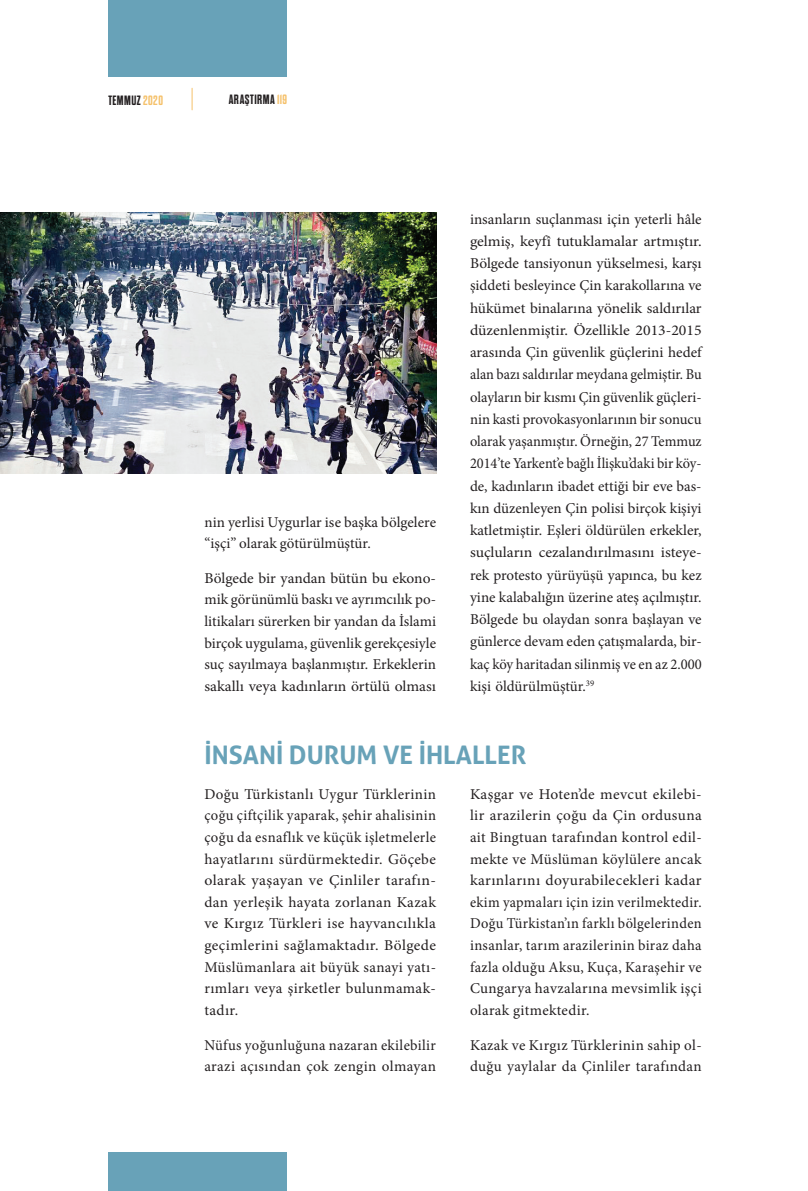
<style>
.page{position:relative;width:808px;height:1191px;background:#fff}
.page>*{position:absolute;margin:0;border:0;box-sizing:border-box;transform-origin:0 0}
.t1{font:700 25.5px "Aller";color:#68a2b8}
.t2{font:15px/21.6px "Minion Pro";letter-spacing:.015em;color:#231f20;text-align:justify}
.t3{font:700 13.5px "Dharma Gothic E";letter-spacing:.035em;color:#231f20}
.s1{color:#f5c16b}
</style>
<div class="page">
<div style="left:108px;top:0;width:179px;height:77px;background:#68a2b8"></div>
<div style="left:108px;top:1152px;width:179px;height:39px;background:#68a2b8"></div>
<svg style="left:192px;top:88px;width:1px;height:22px"></svg>
<img style="left:0;top:213px;width:436px;height:260px">
<p class="t3" style="left:108px;top:93px;width:56px">TEMMUZ <span class="s1">2020</span></p>
<p class="t3" style="left:229px;top:93px;width:60px">ARAŞTIRMA <span class="s1">119</span></p>
<p class="t2" style="left:204px;top:511px;width:233px">nin yerlisi Uygurlar ise başka bölgelere “işçi” olarak götürülmüştür.</p>
<p class="t2" style="left:204px;top:567px;width:233px">Bölgede bir yandan bütün bu ekono&shy;mik görünümlü baskı ve ayrımcılık po&shy;litikaları sürerken bir yandan da İslami birçok uygulama, güvenlik gerekçesiyle suç sayılmaya başlanmıştır. Erkeklerin sakallı veya kadınların örtülü olması</p>
<p class="t2" style="left:470px;top:208px;width:233px;line-height:22.2px">insanların suçlanması için yeterli hâle gelmiş, keyfî tutuklamalar artmıştır.<br>Bölgede tansiyonun yükselmesi, karşı şiddeti besleyince Çin karakollarına ve hükümet binalarına yönelik saldırılar düzenlenmiştir. Özellikle 2013-2015 arasında Çin güvenlik güçlerini hedef alan bazı saldırılar meydana gelmiştir. Bu olayların bir kısmı Çin güvenlik güçleri&shy;nin kasti provokasyonlarının bir sonucu olarak yaşanmıştır. Örneğin, 27 Temmuz 2014’te Yarkent’e bağlı İlişku’daki bir köy&shy;de, kadınların ibadet ettiği bir eve bas&shy;kın düzenleyen Çin polisi birçok kişiyi katletmiştir. Eşleri öldürülen erkekler, suçluların cezalandırılmasını isteye&shy;rek protesto yürüyüşü yapınca, bu kez yine kalabalığın üzerine ateş açılmıştır.<br>Bölgede bu olaydan sonra başlayan ve günlerce devam eden çatışmalarda, bir&shy;kaç köy haritadan silinmiş ve en az 2.000 kişi öldürülmüştür.<sup>39</sup></p>
<h1 class="t1" style="left:204px;top:739px;width:323px">İNSANİ DURUM VE İHLALLER</h1>
<p class="t2" style="left:204px;top:783px;width:233px">Doğu Türkistanlı Uygur Türklerinin çoğu çiftçilik yaparak, şehir ahalisinin çoğu da esnaflık ve küçük işletmelerle hayatlarını sürdürmektedir. Göçebe olarak yaşayan ve Çinliler tarafın&shy;dan yerleşik hayata zorlanan Kazak ve Kırgız Türkleri ise hayvancılıkla geçimlerini sağlamaktadır. Bölgede Müslümanlara ait büyük sanayi yatı&shy;rımları veya şirketler bulunmamak&shy;tadır.</p>
<p class="t2" style="left:204px;top:1034px;width:233px">Nüfus yoğunluğuna nazaran ekilebilir arazi açısından çok zengin olmayan</p>
<p class="t2" style="left:470px;top:783px;width:233px">Kaşgar ve Hoten’de mevcut ekilebi&shy;lir arazilerin çoğu da Çin ordusuna ait Bingtuan tarafından kontrol edil&shy;mekte ve Müslüman köylülere ancak karınlarını doyurabilecekleri kadar ekim yapmaları için izin verilmektedir.<br>Doğu Türkistan’ın farklı bölgelerinden insanlar, tarım arazilerinin biraz daha fazla olduğu Aksu, Kuça, Karaşehir ve Cungarya havzalarına mevsimlik işçi olarak gitmektedir.</p>
<p class="t2" style="left:470px;top:1034px;width:233px">Kazak ve Kırgız Türklerinin sahip ol&shy;duğu yaylalar da Çinliler tarafından</p>
</div>
